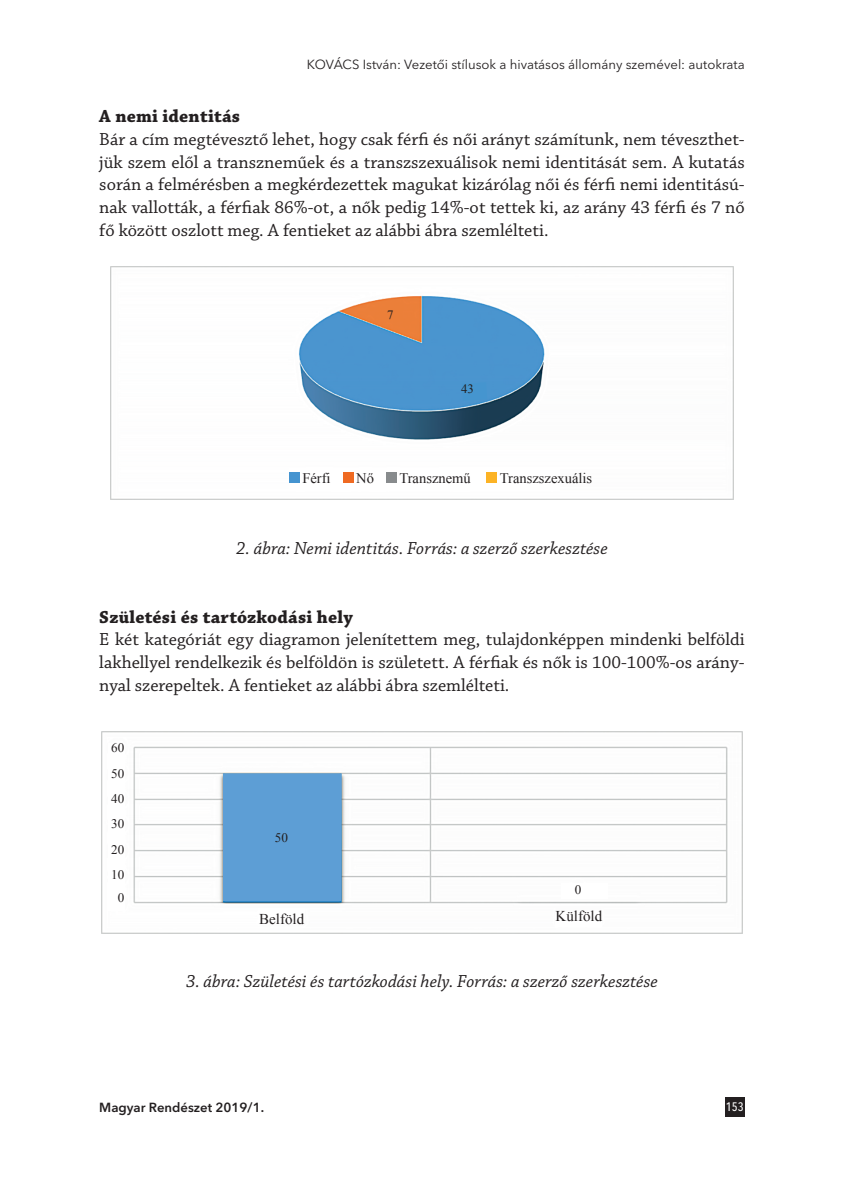
<style>
.page{position:relative;width:844px;height:1191px;background:#fff}
.page>*{position:absolute;margin:0;border:0;box-sizing:border-box;transform-origin:0 0}
.Szöveg_1st{font:18.38px/22.8px "Chaparral Pro";color:#231f20;text-align:justify}
.Ábra__képalárás{font:italic 18.38px "Chaparral Pro";color:#231f20}
.Címsor_3{font:700 18.38px "Chaparral Pro";letter-spacing:.01em;color:#231f20}
.t1{font:15.05px "Times New Roman";color:#231f20}
.t2{font:14.53px "Times New Roman";color:#231f20}
.t3{font:13.12px "Avenir Next LT Pro";color:#231f20}
.t4{font:600 13.12px "Avenir Next LT Pro";color:#231f20}
.t5{font:13.12px/25px "Times New Roman";color:#231f20;text-align:center}
.t6{font:12.78px "Times New Roman";color:#231f20}
.t7{font:500 condensed 12.25px "Avenir Next LT Pro";color:#fff}
</style>
<div class="page">
<div style="left:724px;top:1096px;width:20px;height:20px;background:#231f20"></div>
<img style="left:111px;top:266px;width:622px;height:234px">
<div style="left:384px;top:302px;width:18px;height:18px;background:#eb7f39"></div>
<svg style="left:462px;top:382px;width:25px;height:18px"></svg>
<div style="left:289px;top:468px;width:270px;height:22px;background:#fff"></div>
<div style="left:486px;top:472px;width:10px;height:11px;background:#fcb325"></div>
<div style="left:386px;top:472px;width:10px;height:11px;background:#888b8d"></div>
<div style="left:343px;top:472px;width:10px;height:11px;background:#ef6a22"></div>
<div style="left:289px;top:472px;width:10px;height:11px;background:#4594d0"></div>
<img style="left:101px;top:732px;width:641px;height:201px">
<div style="left:108px;top:743px;width:17px;height:167px;background:#fff"></div>
<div style="left:223px;top:774px;width:117px;height:126px;background:#5d9ed5"></div>
<div style="left:560px;top:883px;width:47px;height:15px;background:#fff"></div>
<div style="left:555px;top:911px;width:47px;height:15px;background:#fff"></div>
<div style="left:258px;top:908px;width:47px;height:16px;background:#fff"></div>
<p class="t3" style="left:307px;top:57px;width:439px">KOVÁCS István: Vezetői stílusok a hivatásos állomány szemével: autokrata</p>
<p class="Címsor_3" style="left:99px;top:105px;width:142px">A nemi identitás</p>
<p class="Szöveg_1st" style="left:99px;top:128px;width:646px">Bár a cím megtévesztő lehet, hogy csak férfi és női arányt számítunk, nem téveszthet&shy;jük szem elől a transzneműek és a transzszexuálisok nemi identitását sem. A kutatás során a felmérésben a megkérdezettek magukat kizárólag női és férfi nemi identitású&shy;nak vallották, a férfiak 86%-ot, a nők pedig 14%-ot tettek ki, az arány 43 férfi és 7 nő fő között oszlott meg. A fentieket az alábbi ábra szemlélteti.</p>
<p class="t6" style="left:387px;top:306px;width:8px">7</p>
<p class="t6" style="left:461px;top:380px;width:14px">43</p>
<p class="t2" style="left:302px;top:468px;width:30px">Férfi</p>
<p class="t2" style="left:356px;top:468px;width:19px">Nő</p>
<p class="t2" style="left:399px;top:468px;width:73px">Transznemű</p>
<p class="t2" style="left:499px;top:468px;width:94px">Transzszexuális</p>
<p class="Ábra__képalárás" style="left:236px;top:538px;width:373px">2. ábra: Nemi identitás. Forrás: a szerző szerkesztése</p>
<p class="Címsor_3" style="left:99px;top:606px;width:255px">Születési és tartózkodási hely</p>
<p class="Szöveg_1st" style="left:99px;top:629px;width:646px">E két kategóriát egy diagramon jelenítettem meg, tulajdonképpen mindenki belföldi lakhellyel rendelkezik és belföldön is született. A férfiak és nők is 100-100%-os arán - nyal szerepeltek. A fentieket az alábbi ábra szemlélteti.</p>
<p class="t5" style="left:111px;top:735px;width:15px">60<br>50<br>40<br>30<br>20<br>10<br>0</p>
<p class="t5" style="left:275px;top:824px;width:15px">50</p>
<p class="t5" style="left:575px;top:877px;width:8px">0</p>
<p class="t1" style="left:259px;top:908px;width:46px">Belföld</p>
<p class="t1" style="left:555px;top:906px;width:48px">Külföld</p>
<p class="Ábra__képalárás" style="left:186px;top:971px;width:473px">3. ábra: Születési és tartózkodási hely. Forrás: a szerző szerkesztése</p>
<p class="t4" style="left:99px;top:1099px;width:166px">Magyar Rendészet 2019/1.</p>
<p class="t7" style="left:725px;top:1099px;width:19px">153</p>
</div>
